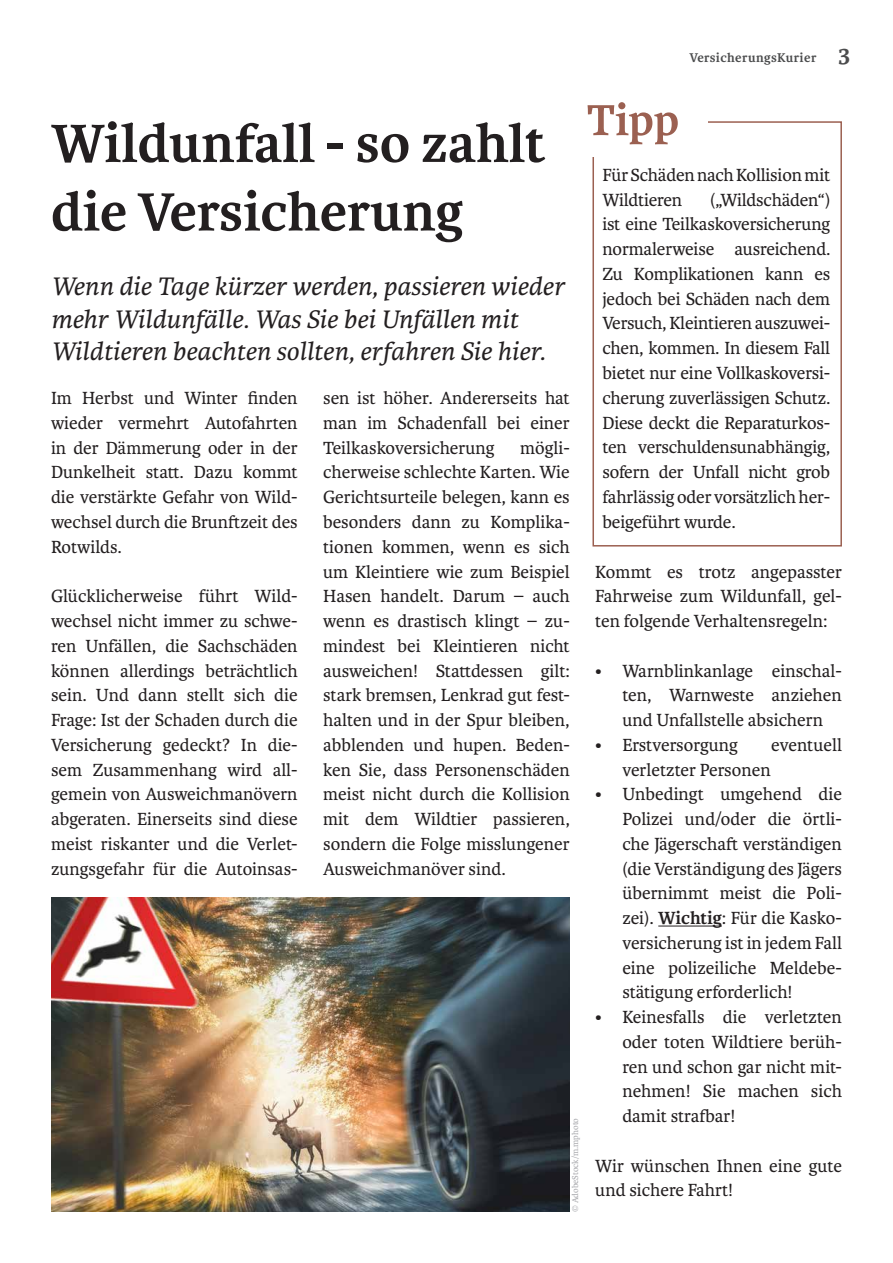
<style>
.page{position:relative;width:893px;height:1263px;background:#fff}
.page>*{position:absolute;margin:0;border:0;box-sizing:border-box;transform-origin:0 0}
.t1{font:700 57.15px/68.6px "Karmina";color:#231f20}
.t2{font:italic 27px/32.4px "Karmina";color:#231f20}
.t3{font:18.75px/24.8px "Karmina";color:#231f20;text-align:justify}
.t4{font:700 13.5px "Karmina";letter-spacing:.03em;color:#4b4c4d}
.t5{font:9px "Karmina";color:#a8a9ad}
.s1{font-size:25.5px}
.s2{font-weight:700}
</style>
<div class="page">
<hr style="left:658px;top:925px;width:64px;height:1px;background:#231f20">
<img style="left:51px;top:897px;width:519px;height:315px">
<div style="left:592px;top:121px;width:250px;height:425px;border:2px solid #9b6051"></div>
<div style="left:590px;top:100px;width:118px;height:56px;background:#fff"></div>
<svg style="left:587px;top:102px;width:91px;height:42px"></svg>
<p class="t4" style="left:689px;top:50px;width:163px">VersicherungsKurier <span class="s1">3</span></p>
<h1 class="t1" style="left:51px;top:110px;width:495px">Wildunfall - so zahlt die Versicherung</h1>
<h2 class="t2" style="left:51px;top:271px;width:515px">Wenn die Tage kürzer werden, passieren wieder mehr Wildunfälle. Was Sie bei Unfällen mit<br>Wildtieren beachten sollten, erfahren Sie hier.</h2>
<p class="t3" style="left:51px;top:386px;width:248px">Im Herbst und Winter finden wieder vermehrt Autofahrten in der Dämmerung oder in der Dunkelheit statt. Dazu kommt die verstärkte Gefahr von Wild&shy;wechsel durch die Brunftzeit des Rotwilds.</p>
<p class="t3" style="left:51px;top:584px;width:248px">Glücklicherweise führt Wild&shy;wechsel nicht immer zu schwe&shy;ren Unfällen, die Sachschäden können allerdings beträchtlich sein. Und dann stellt sich die Frage: Ist der Schaden durch die Versicherung gedeckt? In die&shy;sem Zusammenhang wird all&shy;gemein von Ausweichmanövern abgeraten. Einerseits sind diese meist riskanter und die Verlet&shy;zungsgefahr für die Autoinsas-</p>
<p class="t3" style="left:323px;top:386px;width:248px">sen ist höher. Andererseits hat man im Schadenfall bei einer Teilkaskoversicherung</p>
<p class="t3" style="left:323px;top:435px;width:248px;text-indent:197px">mögli&shy;cherweise schlechte Karten. Wie Gerichtsurteile belegen, kann es besonders dann zu Komplika&shy;tionen kommen, wenn es sich um Kleintiere wie zum Beispiel Hasen handelt. Darum – auch wenn es drastisch klingt – zu&shy;mindest bei Kleintieren nicht ausweichen! Stattdessen gilt: stark bremsen, Lenkrad gut fest&shy;halten und in der Spur bleiben, abblenden und hupen. Beden&shy;ken Sie, dass Personenschäden meist nicht durch die Kollision mit dem Wildtier passieren, sondern die Folge misslungener Ausweichmanöver sind.</p>
<p class="t5" style="left:570px;top:1212px;width:96px;rotate:-90deg">© AdobeStock/m.mphoto</p>
<p class="t3" style="left:602px;top:163px;width:229px">Für Schäden nach Kollision mit<br>Wildtieren</p>
<p class="t3" style="left:602px;top:188px;width:229px;text-indent:108px">(„Wildschäden“) ist eine Teilkaskoversicherung normalerweise ausreichend.<br>Zu Komplikationen kann es jedoch bei Schäden nach dem Versuch, Kleintieren auszuwei&shy;chen, kommen. In diesem Fall bietet nur eine Vollkaskoversi&shy;cherung zuverlässigen Schutz.<br>Diese deckt die Reparaturkos&shy;ten verschuldensunabhängig, sofern der Unfall nicht grob fahrlässig oder vorsätzlich her&shy;beigeführt wurde.</p>
<p class="t3" style="left:595px;top:559px;width:248px">Kommt es trotz angepasster Fahrweise zum Wildunfall, gel&shy;ten folgende Verhaltensregeln:</p>
<p class="t3" style="left:622px;top:658px;width:221px;text-indent:-27px">• Warnblinkanlage einschal&shy;ten, Warnweste anziehen und Unfallstelle absichern</p>
<p class="t3" style="left:595px;top:733px;width:144px">• Erstversorgung</p>
<p class="t3" style="left:771px;top:733px;width:72px">eventuell</p>
<p class="t3" style="left:622px;top:757px;width:150px">verletzter Personen</p>
<p class="t3" style="left:622px;top:782px;width:221px;text-indent:-27px">• Unbedingt umgehend die Polizei und/oder die örtli&shy;che Jägerschaft verständigen (die Verständigung des Jägers übernimmt meist die Poli&shy;zei). <span class="s2">Wichtig</span>: Für die Kasko&shy;versicherung ist in jedem Fall eine polizeiliche Meldebe&shy;stätigung erforderlich!</p>
<p class="t3" style="left:622px;top:1005px;width:221px;text-indent:-27px">• Keinesfalls die verletzten oder toten Wildtiere berüh&shy;ren und schon gar nicht mit&shy;nehmen! Sie machen sich damit strafbar!</p>
<p class="t3" style="left:595px;top:1153px;width:248px">Wir wünschen Ihnen eine gute und sichere Fahrt!</p>
</div>
